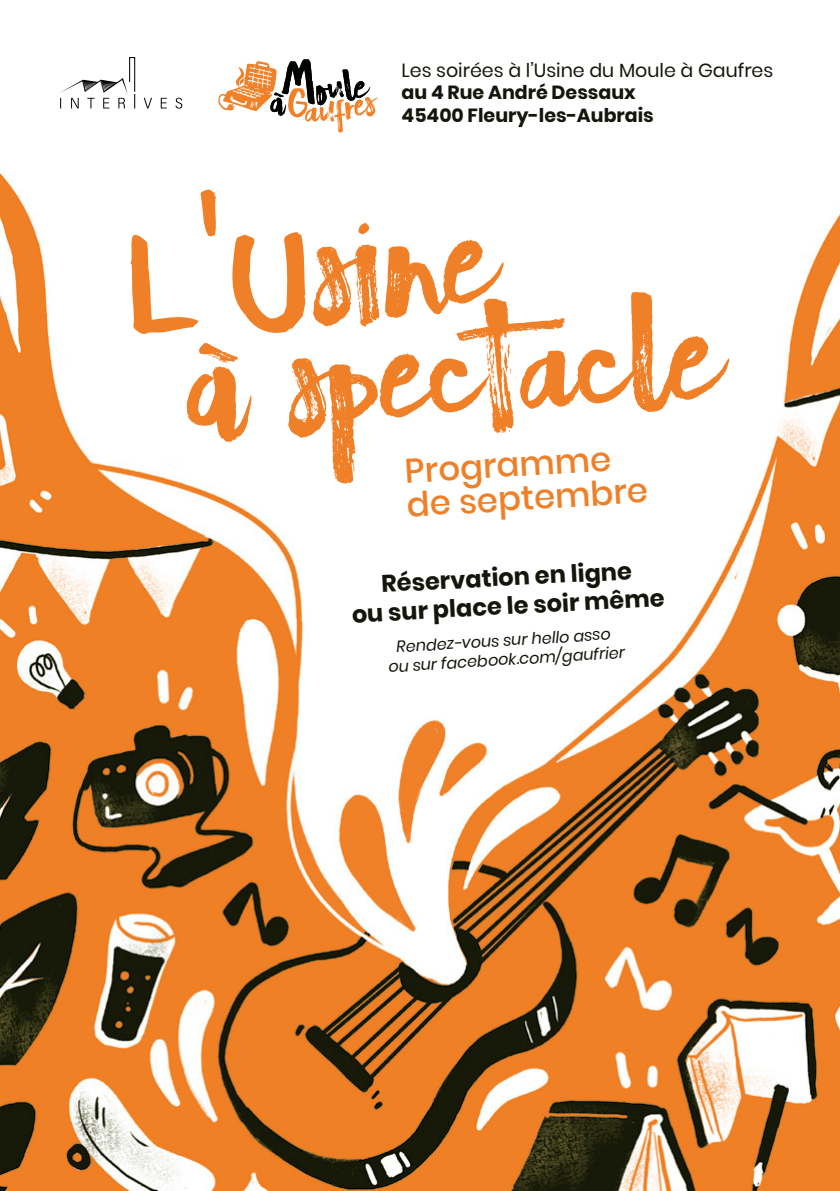
<style>
.page{position:relative;width:840px;height:1191px;background:#fff}
.page>*{position:absolute;margin:0;border:0;box-sizing:border-box;transform-origin:0 0}
.t1{font:500 34px/33.6px "Poppins";color:#f08028}
.t2{font:700 24px/28.8px "Poppins";color:#14150b;text-align:center}
.t3{font:700 19px/22.8px "Poppins";color:#14150b}
.t4{font:19px "Poppins";color:#14150b}
.t5{font:italic 16px/19.2px "Poppins";color:#14150b;text-align:center}
</style>
<div class="page">
<img style="left:0;top:97px;width:839px;height:1094px">
<svg style="left:186px;top:291px;width:544px;height:194px"></svg>
<svg style="left:130px;top:189px;width:374px;height:147px"></svg>
<svg style="left:218px;top:59px;width:159px;height:73px"></svg>
<svg style="left:59px;top:57px;width:123px;height:52px"></svg>
<p class="t4" style="left:401px;top:59px;width:373px">Les soirées à l’Usine du Moule à Gaufres</p>
<p class="t3" style="left:401px;top:81px;width:253px">au 4 Rue André Dessaux<br>45400 Fleury-les-Aubrais</p>
<h1 class="t1" style="left:404px;top:454px;width:243px;rotate:-3deg">Programme de septembre</h1>
<h2 class="t2" style="left:349px;top:571px;width:314px;rotate:-3deg">Réservation en ligne<br>ou sur place le soir même</h2>
<p class="t5" style="left:386px;top:639px;width:238px;rotate:-4deg">Rendez-vous sur hello asso ou sur facebook.com/gaufrier</p>
</div>
